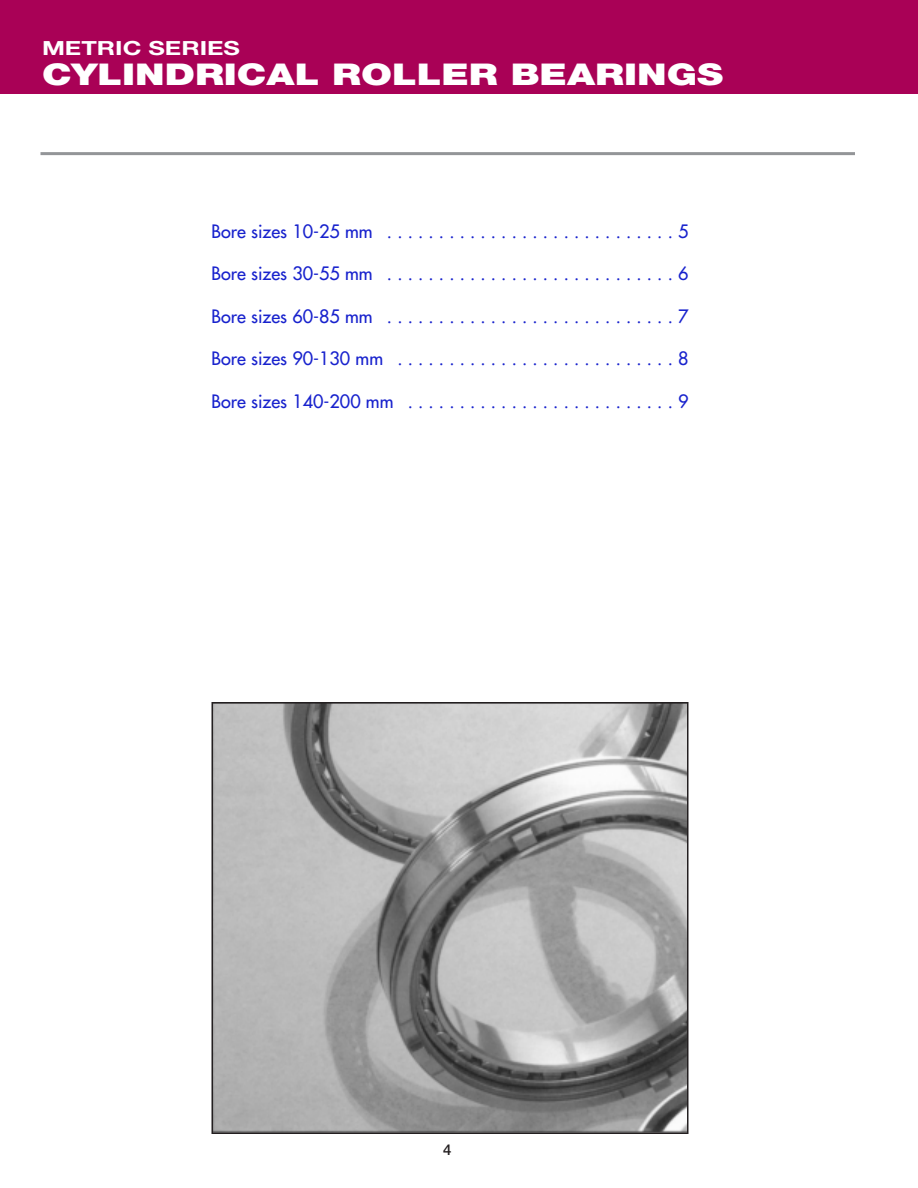
<style>
.page{position:relative;width:918px;height:1188px;background:#fff}
.page>*{position:absolute;margin:0;border:0;box-sizing:border-box;transform-origin:0 0}
.t1{font:900 30px "Helvetica Neue";color:#fff;scale:1.3 1}
.t2{font:700 19.5px "Helvetica Neue";color:#fff;scale:1.3 1}
.t3{font:18px "Futura";color:#1822cd}
.t4{font:500 15px "Helvetica Neue";color:#231f20}
</style>
<div class="page">
<div style="left:0;top:0;width:918px;height:94px;background:#a90156"></div>
<hr style="left:40px;top:152px;width:815px;height:3px;background:#939598">
<img style="left:215px;top:705px;width:470px;height:426px">
<div style="left:212px;top:702px;width:476px;height:432px;border:2px solid #231f20"></div>
<p class="t2" style="left:42px;top:41px;width:154px">METRIC SERIES</p>
<h1 class="t1" style="left:42px;top:63px;width:525px">CYLINDRICAL ROLLER BEARINGS</h1>
<p class="t3" style="left:212px;top:222px;width:478px">Bore sizes 10-25 mm . . . . . . . . . . . . . . . . . . . . . . . . . . . . 5</p>
<p class="t3" style="left:212px;top:265px;width:478px">Bore sizes 30-55 mm . . . . . . . . . . . . . . . . . . . . . . . . . . . . 6</p>
<p class="t3" style="left:212px;top:307px;width:478px">Bore sizes 60-85 mm . . . . . . . . . . . . . . . . . . . . . . . . . . . . 7</p>
<p class="t3" style="left:212px;top:350px;width:478px">Bore sizes 90-130 mm . . . . . . . . . . . . . . . . . . . . . . . . . . . 8</p>
<p class="t3" style="left:212px;top:392px;width:478px">Bore sizes 140-200 mm . . . . . . . . . . . . . . . . . . . . . . . . . . 9</p>
<p class="t4" style="left:443px;top:1144px;width:10px">4</p>
</div>
